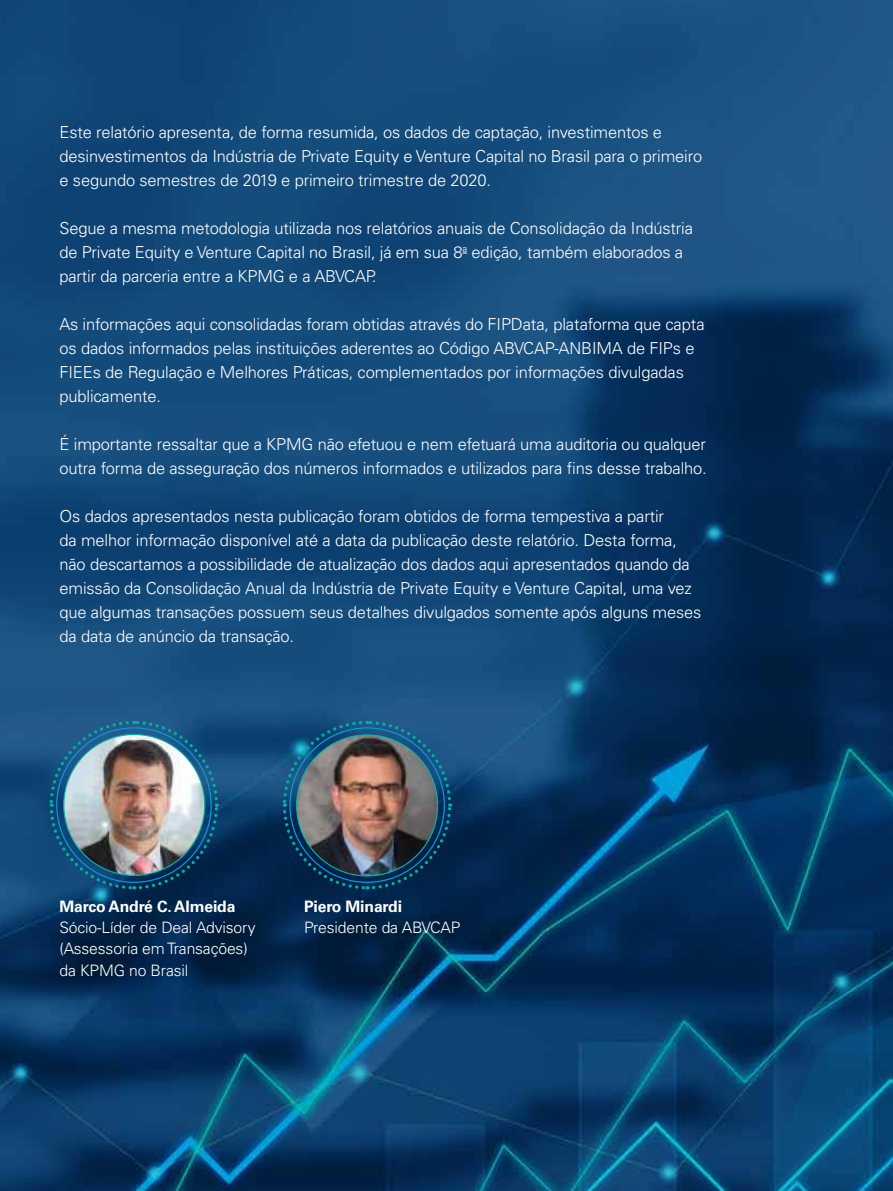
<style>
.page{position:relative;width:893px;height:1191px;background:#fff}
.page>*{position:absolute;margin:0;border:0;box-sizing:border-box;transform-origin:0 0}
.t1{font:300 16.5px/24px "Univers LT Std";letter-spacing:-.01em;color:#fff}
.t2{font:300 15.75px/22.5px "Univers LT Std";letter-spacing:-.01em;color:#fff}
.t3{font:700 15.75px "Univers LT Std";letter-spacing:-.01em;color:#fff}
</style>
<div class="page">
<img style="left:0;top:0;width:893px;height:1191px">
<img style="left:281px;top:719px;width:172px;height:172px">
<img style="left:48px;top:719px;width:172px;height:172px">
<p class="t1" style="left:60px;top:120px;width:644px">Este relatório apresenta, de forma resumida, os dados de captação, investimentos e desinvestimentos da Indústria de Private Equity e Venture Capital no Brasil para o primeiro e segundo semestres de 2019 e primeiro trimestre de 2020.</p>
<p class="t1" style="left:60px;top:216px;width:635px">Segue a mesma metodologia utilizada nos relatórios anuais de Consolidação da Indústria de Private Equity e Venture Capital no Brasil, já em sua 8<sup>a</sup> edição, também elaborados a partir da parceria entre a KPMG e a ABVCAP.</p>
<p class="t1" style="left:60px;top:312px;width:647px">As informações aqui consolidadas foram obtidas através do FIPData, plataforma que capta os dados informados pelas instituições aderentes ao Código ABVCAP-ANBIMA de FIPs e FIEEs de Regulação e Melhores Práticas, complementados por informações divulgadas publicamente.</p>
<p class="t1" style="left:60px;top:432px;width:649px">É importante ressaltar que a KPMG não efetuou e nem efetuará uma auditoria ou qualquer outra forma de asseguração dos números informados e utilizados para fins desse trabalho.</p>
<p class="t1" style="left:60px;top:504px;width:643px">Os dados apresentados nesta publicação foram obtidos de forma tempestiva a partir<br>da melhor informação disponível até a data da publicação deste relatório. Desta forma, não descartamos a possibilidade de atualização dos dados aqui apresentados quando da emissão da Consolidação Anual da Indústria de Private Equity e Venture Capital, uma vez que algumas transações possuem seus detalhes divulgados somente após alguns meses da data de anúncio da transação.</p>
<p class="t3" style="left:60px;top:897px;width:177px">Marco André C. Almeida</p>
<p class="t3" style="left:304px;top:897px;width:100px">Piero Minardi</p>
<p class="t2" style="left:60px;top:916px;width:198px">Sócio-Líder de Deal Advisory</p>
<p class="t2" style="left:304px;top:916px;width:158px">Presidente da ABVCAP</p>
<p class="t2" style="left:60px;top:937px;width:190px">(Assessoria em Transações) da KPMG no Brasil</p>
</div>
